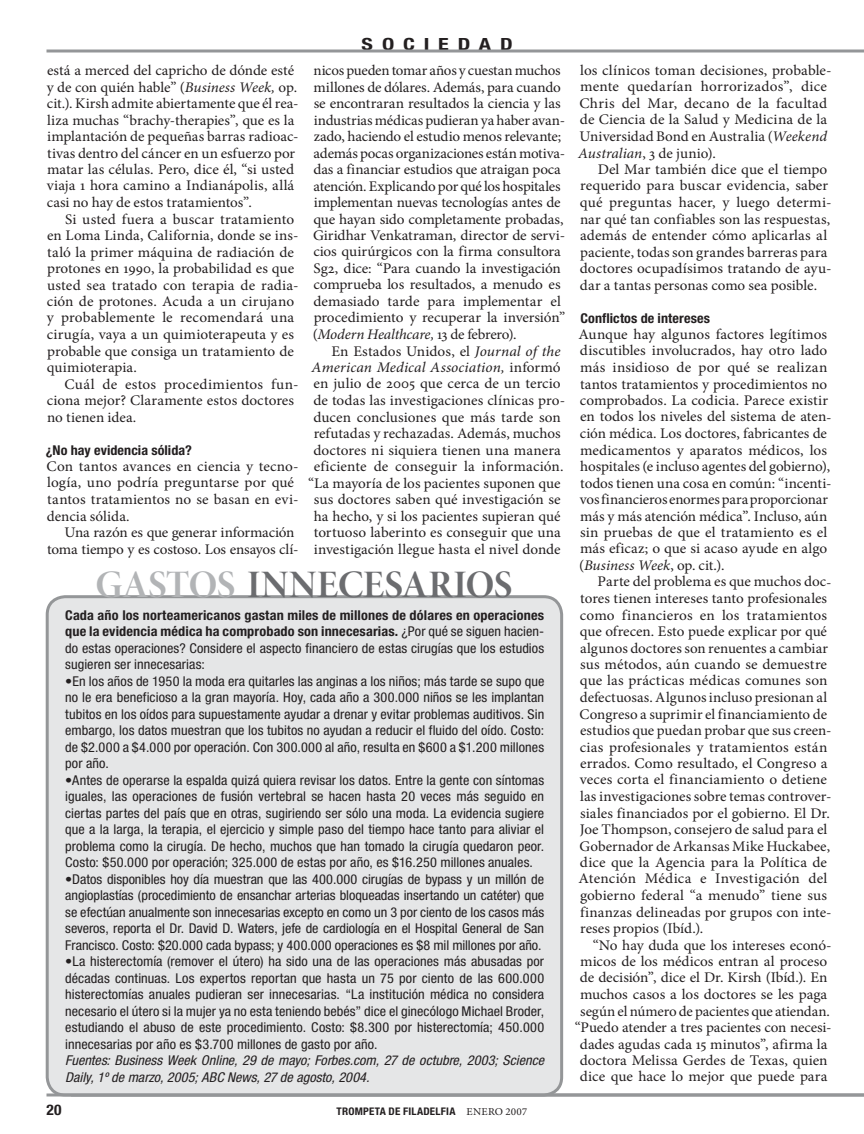
<style>
.page{position:relative;width:864px;height:1134px;background:#fff}
.page>*{position:absolute;margin:0;border:0;box-sizing:border-box;transform-origin:0 0}
.t1{font:39px "Minion Pro Bold Disp";letter-spacing:-.005em;color:#6b6c6f}
.t2{font:700 condensed 16.8px "Helvetica Neue LT Std";color:#231f20;scale:1.31 1}
.t3{font:14.7px/16.5px "Minion Pro";color:#231f20;scale:1.04 1}
.t4{font:14.7px/16.5px "Minion Pro";color:#231f20}
.t5{font:14.7px/16.5px "Minion Pro";letter-spacing:.025em;color:#231f20;scale:1.04 1}
.t6{font:italic 14.7px "Minion Pro";letter-spacing:.005em;color:#231f20;scale:1.04 1}
.t7{font:700 condensed 14.7px "Helvetica Neue LT Std";color:#231f20;scale:1.05 1}
.t8{font:condensed 13.5px/16.5px "Helvetica Neue LT Std";letter-spacing:.005em;color:#231f20;text-align:justify;scale:1.05 1}
.t9{font:italic condensed 13.5px/16.5px "Helvetica Neue LT Std";color:#231f20;scale:1.05 1}
.t10{font:700 condensed 13.5px "Helvetica Neue LT Std";letter-spacing:.005em;color:#231f20;scale:1.04 1}
.t11{font:700 condensed 10.5px "Helvetica Neue LT Std";letter-spacing:.02em;color:#231f20;scale:1.05 1}
.t12{font:10.5px "Minion Pro";color:#231f20;scale:1.05 1}
.s1{font-style:italic}
.s2{font-style:normal}
.s3{color:#b2b4b6}
.s4{font-weight:700}
.s5{font-family:"Helvetica Neue LT Std";font-weight:700;font-stretch:condensed}
</style>
<div class="page">
<div style="left:47px;top:597px;width:515px;height:498px;background:#e5e6e7;border-radius:18px"></div>
<div style="left:46px;top:595px;width:517px;height:501px;border:3px solid #949698;border-radius:18px"></div>
<hr style="left:46px;top:50px;width:818px;height:2px;background:#949698">
<hr style="left:46px;top:1094px;width:818px;height:2px;background:#949698">
<p class="t4" style="left:47px;top:62px;width:253px">está a merced del capricho de dónde esté y de con quién hable” (<span class="s1">Business Week,</span> op. cit.). Kirsh admite abiertamente que él rea&shy;liza muchas “brachy-therapies”, que es la implantación de pequeñas barras radioac&shy;tivas dentro del cáncer en un esfuerzo por matar las células. Pero, dice él, “si usted viaja 1 hora camino a Indianápolis, allá casi no hay de estos tratamientos”.</p>
<p class="t3" style="left:47px;top:211px;width:244px;text-indent:18px">Si usted fuera a buscar tratamiento en Loma Linda, California, donde se ins&shy;taló la primer máquina de radiación de protones en 1990, la probabilidad es que usted sea tratado con terapia de radia&shy;ción de protones. Acuda a un cirujano y probablemente le recomendará una cirugía, vaya a un quimioterapeuta y es probable que consiga un tratamiento de quimioterapia.</p>
<p class="t3" style="left:47px;top:376px;width:244px;text-indent:18px">Cuál de estos procedimientos fun&shy;ciona mejor? Claramente estos doctores no tienen idea.</p>
<p class="t10" style="left:46px;top:442px;width:142px">¿No hay evidencia sólida?</p>
<p class="t5" style="left:47px;top:458px;width:244px">Con tantos avances en ciencia y tecno&shy;logía, uno podría preguntarse por qué tantos tratamientos no se basan en evi&shy;dencia sólida.</p>
<p class="t4" style="left:47px;top:524px;width:253px;text-align:right">Una razón es que generar información toma tiempo y es costoso. Los ensayos clí-</p>
<p class="t2" style="left:362px;top:33px;width:47px">sociedad</p>
<p class="t4" style="left:313px;top:62px;width:254px">nicos pueden tomar años y cuestan muchos millones de dólares. Además, para cuando se encontraran resultados la ciencia y las industrias médicas pudieran ya haber avan&shy;zado, haciendo el estudio menos relevante; además pocas organizaciones están motiva&shy;das a financiar estudios que atraigan poca atención. Explicando por qué los hospitales implementan nuevas tecnologías antes de que hayan sido completamente probadas, Giridhar Venkatraman, director de servi&shy;cios quirúrgicos con la firma consultora Sg2, dice: “Para cuando la investigación comprueba los resultados, a menudo es demasiado tarde para implementar el procedimiento y recuperar la inversión” (<span class="s1">Modern Healthcare,</span> 13 de febrero).</p>
<p class="t3" style="left:331px;top:343px;width:222px">En Estados Unidos, el <span class="s1">Journal of the</span></p>
<p class="t6" style="left:312px;top:357px;width:241px">American Medical Association, <span class="s2">informó</span></p>
<p class="t3" style="left:314px;top:376px;width:239px">en julio de 2005 que cerca de un tercio</p>
<p class="t3" style="left:313px;top:392px;width:244px">de todas las investigaciones clínicas pro-</p>
<p class="t3" style="left:313px;top:409px;width:240px">ducen conclusiones que más tarde son</p>
<p class="t4" style="left:314px;top:425px;width:248px">refutadas y rechazadas. Además, muchos</p>
<p class="t3" style="left:313px;top:442px;width:239px">doctores ni siquiera tienen una manera</p>
<p class="t3" style="left:314px;top:458px;width:242px">eficiente de conseguir la información.</p>
<p class="t4" style="left:308px;top:475px;width:254px">“La mayoría de los pacientes suponen que</p>
<p class="t3" style="left:314px;top:491px;width:239px">sus doctores saben qué investigación se</p>
<p class="t4" style="left:314px;top:508px;width:248px">ha hecho, y si los pacientes supieran qué</p>
<p class="t3" style="left:314px;top:524px;width:239px">tortuoso laberinto es conseguir que una</p>
<p class="t4" style="left:314px;top:541px;width:248px">investigación llegue hasta el nivel donde</p>
<h1 class="t1" style="left:96px;top:561px;width:331px"><span class="s3">GASTOS</span> INNECESARIO</h1>
<h1 class="t1" style="left:494px;top:561px;width:20px">S</h1>
<p class="t8" style="left:65px;top:606px;width:458px"><span class="s4">Cada año los norteamericanos gastan miles de millones de dólares en operaciones que la evidencia médica ha comprobado son innecesarias.</span> ¿Por qué se siguen hacien&shy;do estas operaciones? Considere el aspecto financiero de estas cirugías que los estudios sugieren ser innecesarias:</p>
<p class="t8" style="left:65px;top:672px;width:458px">•En los años de 1950 la moda era quitarles las anginas a los niños; más tarde se supo que no le era beneficioso a la gran mayoría. Hoy, cada año a 300.000 niños se les implantan tubitos en los oídos para supuestamente ayudar a drenar y evitar problemas auditivos. Sin embargo, los datos muestran que los tubitos no ayudan a reducir el fluido del oído. Costo: de $2.000 a $4.000 por operación. Con 300.000 al año, resulta en $600 a $1.200 millones por año.</p>
<p class="t8" style="left:65px;top:771px;width:458px">•Antes de operarse la espalda quizá quiera revisar los datos. Entre la gente con síntomas iguales, las operaciones de fusión vertebral se hacen hasta 20 veces más seguido en ciertas partes del país que en otras, sugiriendo ser sólo una moda. La evidencia sugiere que a la larga, la terapia, el ejercicio y simple paso del tiempo hace tanto para aliviar el problema como la cirugía. De hecho, muchos que han tomado la cirugía quedaron peor.<br>Costo: $50.000 por operación; 325.000 de estas por año, es $16.250 millones anuales.</p>
<p class="t8" style="left:65px;top:870px;width:458px">•Datos disponibles hoy día muestran que las 400.000 cirugías de bypass y un millón de angioplastías (procedimiento de ensanchar arterias bloqueadas insertando un catéter) que se efectúan anualmente son innecesarias excepto en como un 3 por ciento de los casos más severos, reporta el Dr. David D. Waters, jefe de cardiología en el Hospital General de San Francisco. Costo: $20.000 cada bypass; y 400.000 operaciones es $8 mil millones por año.</p>
<p class="t8" style="left:65px;top:953px;width:458px">•La histerectomía (remover el útero) ha sido una de las operaciones más abusadas por décadas continuas. Los expertos reportan que hasta un 75 por ciento de las 600.000 histerectomías anuales pudieran ser innecesarias. “La institución médica no considera necesario el útero si la mujer ya no esta teniendo bebés” dice el ginecólogo Michael Broder, estudiando el abuso de este procedimiento. Costo: $8.300 por histerectomía; 450.000 innecesarias por año es $3.700 millones de gasto por año.</p>
<p class="t9" style="left:65px;top:1052px;width:458px">Fuentes: Business Week Online, 29 de mayo; Forbes.com, 27 de octubre, 2003; Science<br>Daily, 1º de marzo, 2005; ABC News, 27 de agosto, 2004.</p>
<p class="t7" style="left:46px;top:1100px;width:16px">20</p>
<p class="t11" style="left:337px;top:1104px;width:75px">trompeta de filadel</p>
<p class="t12" style="left:441px;top:1104px;width:22px"><span class="s5">fia</span> enero</p>
<p class="t12" style="left:506px;top:1104px;width:22px">2007</p>
<p class="t3" style="left:578px;top:62px;width:245px">los clínicos toman decisiones, probable&shy;mente quedarían horrorizados”, dice Chris del Mar, decano de la facultad de Ciencia de la Salud y Medicina de la Universidad Bond en Australia (<span class="s1">Weekend Australian</span>, 3 de junio).</p>
<p class="t3" style="left:580px;top:161px;width:244px;text-indent:18px">Del Mar también dice que el tiempo requerido para buscar evidencia, saber qué preguntas hacer, y luego determi&shy;nar qué tan confiables son las respuestas, además de entender cómo aplicarlas al paciente, todas son grandes barreras para doctores ocupadísimos tratando de ayu&shy;dar a tantas personas como sea posible.</p>
<p class="t10" style="left:580px;top:310px;width:126px">Conflictos de intereses</p>
<p class="t3" style="left:578px;top:326px;width:245px">Aunque hay algunos factores legítimos discutibles involucrados, hay otro lado más insidioso de por qué se realizan tantos tratamientos y procedimientos no comprobados. La codicia. Parece existir en todos los niveles del sistema de aten&shy;ción médica. Los doctores, fabricantes de medicamentos y aparatos médicos, los hospitales (e incluso agentes del gobierno), todos tienen una cosa en común: “incenti&shy;vosfinancieros enormesparaproporcionar más y más atención médica”. Incluso, aún sin pruebas de que el tratamiento es el más eficaz; o que si acaso ayude en algo (<span class="s1">Business Week</span>, op. cit.).</p>
<p class="t4" style="left:578px;top:574px;width:255px;text-indent:19px">Parte del problema es que muchos doc&shy;tores tienen intereses tanto profesionales como financieros en los tratamientos que ofrecen. Esto puede explicar por qué algunos doctores son renuentes a cambiar sus métodos, aún cuando se demuestre que las prácticas médicas comunes son defectuosas. Algunos incluso presionan al Congreso a suprimir el financiamiento de estudios que puedan probar que sus creen&shy;cias profesionales y tratamientos están errados. Como resultado, el Congreso a veces corta el financiamiento o detiene las investigaciones sobre temas controver&shy;siales financiados por el gobierno. El Dr.<br>Joe Thompson, consejero de salud para el Gobernador de Arkansas Mike Huckabee, dice que la Agencia para la Política de Atención Médica e Investigación del gobierno federal “a menudo” tiene sus finanzas delineadas por grupos con inte&shy;reses propios (Ibíd.).</p>
<p class="t3" style="left:575px;top:937px;width:248px;text-align:right">“No hay duda que los intereses econó&shy;micos de los médicos entran al proceso de decisión”, dice el Dr. Kirsh (Ibíd.). En muchos casos a los doctores se les paga según el número de pacientes que atiendan. “Puedo atender a tres pacientes con necesi&shy;dades agudas cada 15 minutos”, afirma la doctora Melissa Gerdes de Texas, quien dice que hace lo mejor que puede para</p>
</div>
